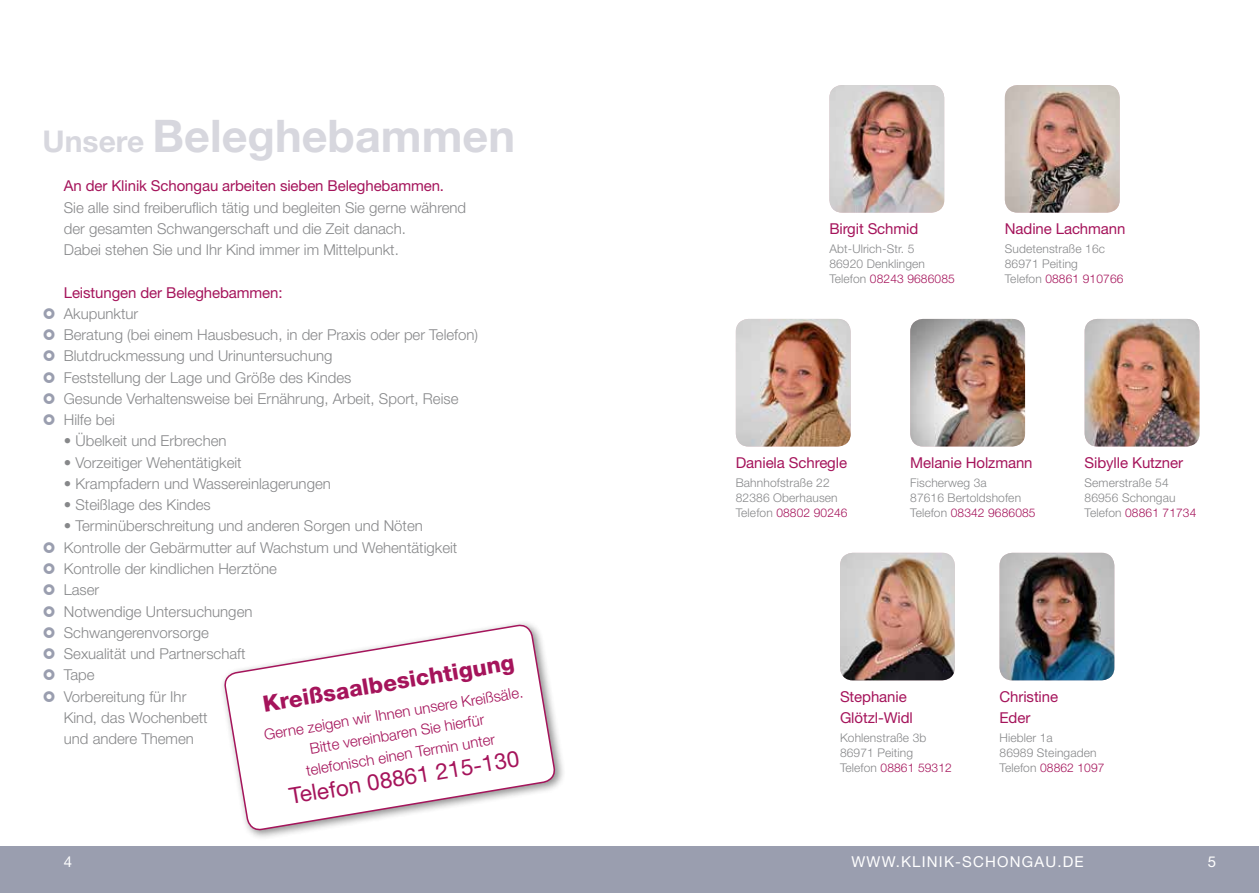
<style>
.page{position:relative;width:1259px;height:893px;background:#fff}
.page>*{position:absolute;margin:0;border:0;box-sizing:border-box;transform-origin:0 0}
.t1{font:700 45px "Helvetica Neue";color:#d7d7de}
.t2{font:800 22.5px "Helvetica Neue";color:#a5145b}
.t3{font:22.5px "Helvetica Neue";color:#a5145b}
.t4{font:300 15px/21.3px "Helvetica Neue";color:#87888a}
.t5{font:15px/21.3px "Helvetica Neue";letter-spacing:-.005em;color:#a5145b}
.t6{font:300 15px/21px "Helvetica Neue";color:#a5145b;text-align:center}
.t7{font:15px "Helvetica Neue";letter-spacing:.08em;color:#fff}
.t8{font:300 12px/15px "Helvetica Neue";letter-spacing:.01em;color:#87888a}
.s1{font-size:30px}
.s2{color:#a5145b}
</style>
<div class="page">
<div style="left:0;top:846px;width:1259px;height:47px;background:#9a9eaf"></div>
<img style="left:829px;top:85px;width:115px;height:128px">
<img style="left:1005px;top:85px;width:114px;height:128px">
<img style="left:736px;top:319px;width:114px;height:127px">
<img style="left:910px;top:319px;width:115px;height:127px">
<img style="left:1084px;top:319px;width:115px;height:127px">
<img style="left:840px;top:553px;width:115px;height:127px">
<img style="left:999px;top:553px;width:115px;height:127px">
<svg style="left:223px;top:624px;width:333px;height:213px"></svg>
<h1 class="t1" style="left:43px;top:108px;width:474px"><span class="s1">Unsere</span> Beleghebammen</h1>
<p class="t5" style="left:64px;top:175px;width:382px">An der Klinik Schongau arbeiten sieben Beleghebammen.</p>
<p class="t4" style="left:64px;top:196px;width:404px">Sie alle sind freiberuflich tätig und begleiten Sie gerne während der gesamten Schwangerschaft und die Zeit danach.<br>Dabei stehen Sie und Ihr Kind immer im Mittelpunkt.</p>
<p class="t5" style="left:64px;top:281px;width:220px">Leistungen der Beleghebammen:</p>
<p class="t4" style="left:64px;top:303px;width:416px">Akupunktur<br>Beratung (bei einem Hausbesuch, in der Praxis oder per Telefon)<br>Blutdruckmessung und Urinuntersuchung<br>Feststellung der Lage und Größe des Kindes<br>Gesunde Verhaltensweise bei Ernährung, Arbeit, Sport, Reise Hilfe bei</p>
<p class="t4" style="left:64px;top:430px;width:164px">• Übelkeit und Erbrechen</p>
<p class="t4" style="left:64px;top:451px;width:179px">• Vorzeitiger Wehentätigkeit</p>
<p class="t4" style="left:64px;top:473px;width:268px">• Krampfadern und Wassereinlagerungen</p>
<p class="t4" style="left:64px;top:494px;width:148px">• Steißlage des Kindes</p>
<p class="t4" style="left:64px;top:515px;width:395px">• Terminüberschreitung und anderen Sorgen und Nöten<br>Kontrolle der Gebärmutter auf Wachstum und Wehentätigkeit<br>Kontrolle der kindlichen Herztöne<br>Laser<br>Notwendige Untersuchungen<br>Schwangerenvorsorge<br>Sexualität und Partnerschaft<br>Tape<br>Vorbereitung für Ihr<br>Kind, das Wochenbett<br>und andere Themen</p>
<h2 class="t2" style="left:261px;top:690px;width:256px;rotate:-9deg">Kreißsaalbesichtigung</h2>
<p class="t6" style="left:263px;top:725px;width:264px;rotate:-10deg">Gerne zeigen wir Ihnen unsere Kreißsäle.<br>Bitte vereinbaren Sie hierfür<br>telefonisch einen Termin unter</p>
<h2 class="t3" style="left:287px;top:782px;width:234px;rotate:-9deg">Telefon 08861 215-130</h2>
<p class="t5" style="left:829px;top:218px;width:90px">Birgit Schmid</p>
<p class="t8" style="left:829px;top:241px;width:127px">Abt-Ulrich-Str. 5<br>86920 Denklingen<br>Telefon <span class="s2">08243 9686085</span></p>
<p class="t5" style="left:1005px;top:218px;width:122px">Nadine Lachmann</p>
<p class="t8" style="left:1005px;top:241px;width:120px">Sudetenstraße 16c<br>86971 Peiting<br>Telefon <span class="s2">08861 910766</span></p>
<p class="t5" style="left:736px;top:452px;width:113px">Daniela Schregle</p>
<p class="t8" style="left:736px;top:475px;width:113px">Bahnhofstraße 22<br>82386 Oberhausen<br>Telefon <span class="s2">08802 90246</span></p>
<p class="t5" style="left:910px;top:452px;width:124px">Melanie Holzmann</p>
<p class="t8" style="left:910px;top:475px;width:127px">Fischerweg 3a<br>87616 Bertoldshofen<br>Telefon <span class="s2">08342 9686085</span></p>
<p class="t5" style="left:1084px;top:452px;width:100px">Sibylle Kutzner</p>
<p class="t8" style="left:1084px;top:475px;width:113px">Semerstraße 54<br>86956 Schongau<br>Telefon <span class="s2">08861 71734</span></p>
<p class="t5" style="left:840px;top:685px;width:74px">Stephanie<br>Glötzl-Widl</p>
<p class="t8" style="left:840px;top:730px;width:113px">Kohlenstraße 3b<br>86971 Peiting<br>Telefon <span class="s2">08861 59312</span></p>
<p class="t5" style="left:999px;top:685px;width:60px">Christine<br>Eder</p>
<p class="t8" style="left:999px;top:730px;width:106px">Hiebler 1a<br>86989 Steingaden<br>Telefon <span class="s2">08862 1097</span></p>
<p class="t7" style="left:64px;top:853px;width:10px">4</p>
<p class="t7" style="left:851px;top:853px;width:234px">www.klinik-schongau.de</p>
<p class="t7" style="left:1208px;top:853px;width:10px">5</p>
</div>
